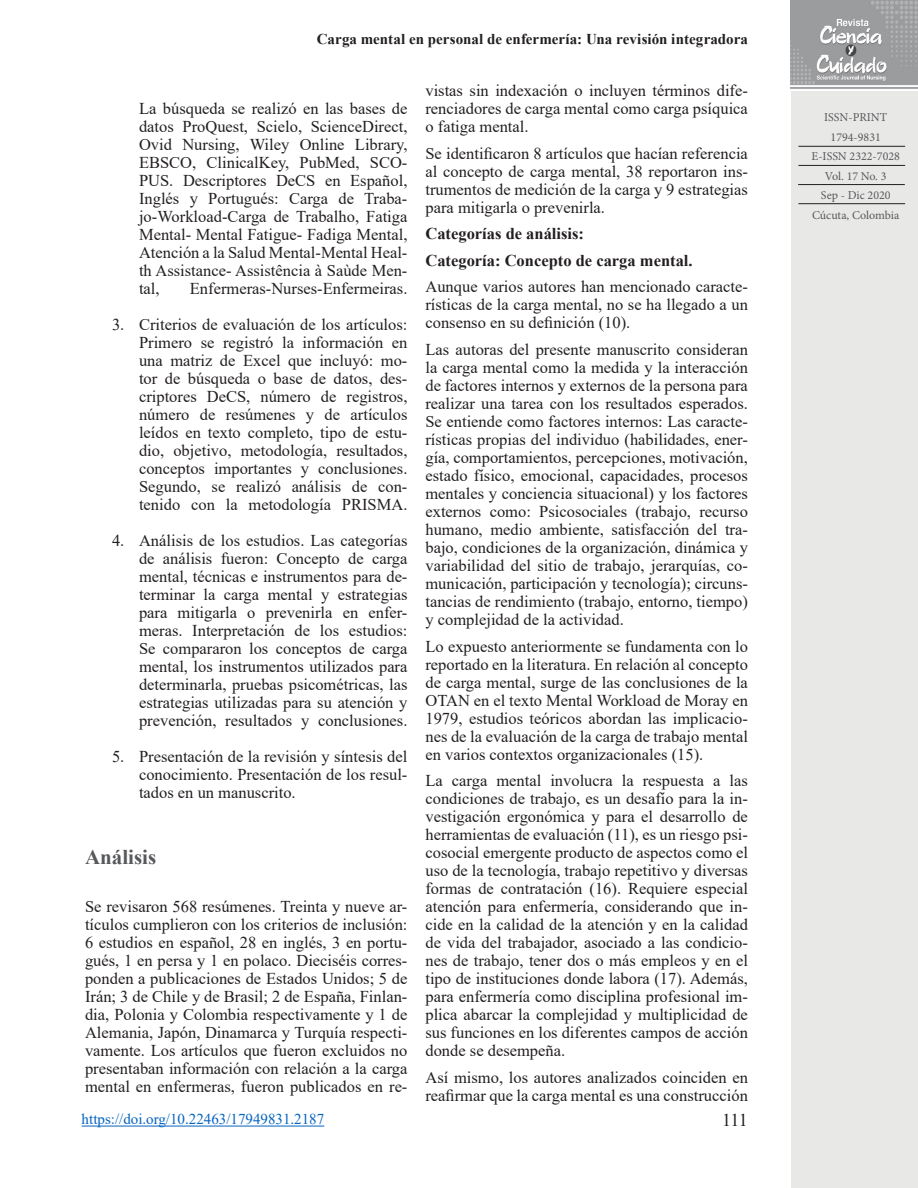
<style>
.page{position:relative;width:918px;height:1188px;background:#fff}
.page>*{position:absolute;margin:0;border:0;box-sizing:border-box;transform-origin:0 0}
.Titulos_internos{font:700 21px "Times New Roman";color:#57585a}
.t1{font:18px "Times New Roman";color:#231f20}
.Párrafos{font:16.5px/18px "Times New Roman";color:#231f20;text-align:justify}
.List_Paragraph{font:16.5px/18px "Times New Roman";color:#231f20;text-align:justify}
.Párrafos-2{font:700 16.5px "Times New Roman";color:#231f20}
.t2{font:700 15px "Times New Roman";letter-spacing:.005em;color:#231f20}
.Pie_-_DOI{font:15px "Times New Roman";color:#0563c1}
.t3{font:12px "Minion Pro";color:#57585a}
</style>
<div class="page">
<div style="left:792px;top:91px;width:126px;height:1097px;background:#e8e9e7"></div>
<img style="left:791px;top:0;width:127px;height:89px">
<hr style="left:798px;top:146px;width:107px;height:1px;background:#231f20">
<hr style="left:798px;top:165px;width:107px;height:1px;background:#231f20">
<hr style="left:798px;top:184px;width:107px;height:1px;background:#231f20">
<hr style="left:798px;top:203px;width:107px;height:1px;background:#231f20">
<hr style="left:82px;top:1126px;width:242px;height:1px;background:#0563c1">
<p class="t2" style="left:317px;top:28px;width:432px">Carga mental en personal de enfermería: Una revisión integradora</p>
<p class="List_Paragraph" style="left:139px;top:99px;width:270px">La búsqueda se realizó en las bases de datos ProQuest, Scielo, ScienceDirect, Ovid Nursing, Wiley Online Library, EBSCO, ClinicalKey, PubMed, SCO-PUS. Descriptores DeCS en Español, Inglés y Portugués: Carga de Traba&shy;jo-Workload-Carga de Trabalho, Fatiga Mental- Mental Fatigue- Fadiga Mental, Atención a la Salud Mental-Mental Heal&shy;th Assistance- Assistência à Saùde Men&shy;tal,</p>
<p class="List_Paragraph" style="left:190px;top:279px;width:219px">Enfermeras-Nurses-Enfermeiras.</p>
<p class="Párrafos" style="left:139px;top:315px;width:270px;text-indent:-27px">3. Criterios de evaluación de los artículos:<br>Primero se registró la información en una matriz de Excel que incluyó: mo&shy;tor de búsqueda o base de datos, des&shy;criptores DeCS, número de registros, número de resúmenes y de artículos leídos en texto completo, tipo de estu&shy;dio, objetivo, metodología, resultados, conceptos importantes y conclusiones.<br>Segundo, se realizó análisis de con&shy;tenido con la metodología PRISMA.</p>
<p class="Párrafos" style="left:139px;top:531px;width:270px;text-indent:-27px">4. Análisis de los estudios. Las categorías de análisis fueron: Concepto de carga mental, técnicas e instrumentos para de&shy;terminar la carga mental y estrategias para mitigarla o prevenirla en enfer&shy;meras. Interpretación de los estudios:<br>Se compararon los conceptos de carga mental, los instrumentos utilizados para determinarla, pruebas psicométricas, las estrategias utilizadas para su atención y prevención, resultados y conclusiones.</p>
<p class="Párrafos" style="left:139px;top:747px;width:270px;text-indent:-27px">5. Presentación de la revisión y síntesis del conocimiento. Presentación de los resul&shy;tados en un manuscrito.</p>
<p class="Titulos_internos" style="left:85px;top:842px;width:73px">Análisis</p>
<p class="Párrafos" style="left:85px;top:897px;width:324px">Se revisaron 568 resúmenes. Treinta y nueve ar&shy;tículos cumplieron con los criterios de inclusión:<br>6 estudios en español, 28 en inglés, 3 en portu&shy;gués, 1 en persa y 1 en polaco. Dieciséis corres&shy;ponden a publicaciones de Estados Unidos; 5 de Irán; 3 de Chile y de Brasil; 2 de España, Finlan&shy;dia, Polonia y Colombia respectivamente y 1 de Alemania, Japón, Dinamarca y Turquía respecti&shy;vamente. Los artículos que fueron excluidos no presentaban información con relación a la carga mental en enfermeras, fueron publicados en re-</p>
<p class="Pie_-_DOI" style="left:82px;top:1109px;width:244px">https://doi.org/10.22463/17949831.2187</p>
<p class="Párrafos" style="left:425px;top:81px;width:324px">vistas sin indexación o incluyen términos dife&shy;renciadores de carga mental como carga psíquica o fatiga mental.</p>
<p class="Párrafos" style="left:425px;top:144px;width:324px">Se identificaron 8 artículos que hacían referencia al concepto de carga mental, 38 reportaron ins&shy;trumentos de medición de la carga y 9 estrategias para mitigarla o prevenirla.</p>
<p class="Párrafos-2" style="left:425px;top:222px;width:160px">Categorías de análisis:</p>
<p class="Párrafos-2" style="left:425px;top:249px;width:269px">Categoría: Concepto de carga mental.</p>
<p class="Párrafos" style="left:425px;top:277px;width:324px">Aunque varios autores han mencionado caracte&shy;rísticas de la carga mental, no se ha llegado a un consenso en su definición (10).</p>
<p class="Párrafos" style="left:425px;top:340px;width:324px">Las autoras del presente manuscrito consideran la carga mental como la medida y la interacción de factores internos y externos de la persona para realizar una tarea con los resultados esperados.<br>Se entiende como factores internos: Las caracte&shy;rísticas propias del individuo (habilidades, ener&shy;gía, comportamientos, percepciones, motivación, estado físico, emocional, capacidades, procesos mentales y conciencia situacional) y los factores externos como: Psicosociales (trabajo, recurso humano, medio ambiente, satisfacción del tra&shy;bajo, condiciones de la organización, dinámica y variabilidad del sitio de trabajo, jerarquías, co&shy;municación, participación y tecnología); circuns&shy;tancias de rendimiento (trabajo, entorno, tiempo) y complejidad de la actividad.</p>
<p class="Párrafos" style="left:425px;top:636px;width:324px">Lo expuesto anteriormente se fundamenta con lo reportado en la literatura. En relación al concepto de carga mental, surge de las conclusiones de la OTAN en el texto Mental Workload de Moray en 1979, estudios teóricos abordan las implicacio&shy;nes de la evaluación de la carga de trabajo mental en varios contextos organizacionales (15).</p>
<p class="Párrafos" style="left:425px;top:771px;width:324px">La carga mental involucra la respuesta a las condiciones de trabajo, es un desafío para la in&shy;vestigación ergonómica y para el desarrollo de herramientas de evaluación (11), es un riesgo psi&shy;cosocial emergente producto de aspectos como el uso de la tecnología, trabajo repetitivo y diversas formas de contratación (16). Requiere especial atención para enfermería, considerando que in&shy;cide en la calidad de la atención y en la calidad de vida del trabajador, asociado a las condicio&shy;nes de trabajo, tener dos o más empleos y en el tipo de instituciones donde labora (17). Además, para enfermería como disciplina profesional im&shy;plica abarcar la complejidad y multiplicidad de sus funciones en los diferentes campos de acción donde se desempeña.</p>
<p class="Párrafos" style="left:425px;top:1067px;width:324px">Así mismo, los autores analizados coinciden en reafirmar que la carga mental es una construcción</p>
<p class="t1" style="left:722px;top:1108px;width:27px">111</p>
<p class="t3" style="left:824px;top:110px;width:65px">ISSN-PRINT</p>
<p class="t3" style="left:831px;top:129px;width:52px">1794-9831</p>
<p class="t3" style="left:812px;top:149px;width:90px">E-ISSN 2322-7028</p>
<p class="t3" style="left:825px;top:168px;width:63px">Vol. 17 No. 3</p>
<p class="t3" style="left:821px;top:188px;width:71px">Sep - Dic 2020</p>
<p class="t3" style="left:812px;top:207px;width:89px">Cúcuta, Colombia</p>
</div>
